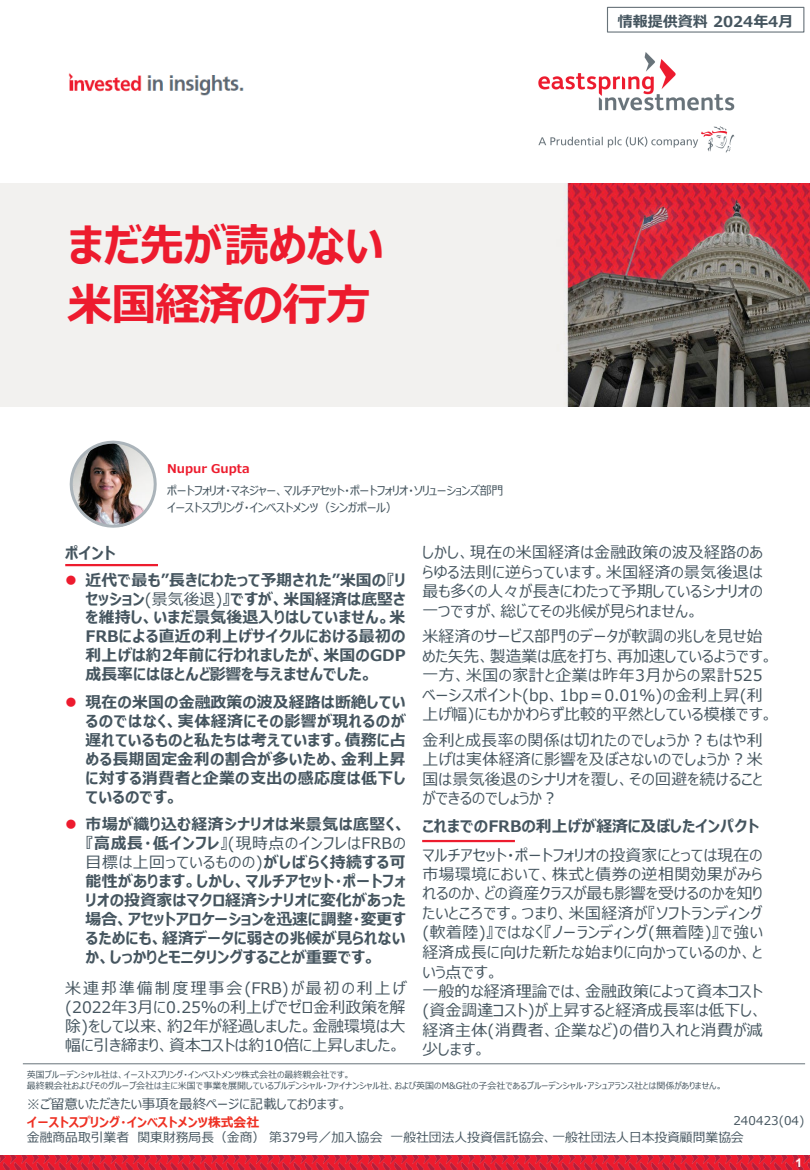
<style>
.page{position:relative;width:810px;height:1170px;background:#fff}
.page>*{position:absolute;margin:0;border:0;box-sizing:border-box;transform-origin:0 0}
.t1{font:700 45px "Meiryo UI";letter-spacing:-.03em;color:#ed1b2e}
.t2{font:15.9px/19.5px "Meiryo UI";letter-spacing:.01em;color:#45555f;text-align:justify}
.t3{font:700 15.9px/18.9px "Meiryo UI";color:#45555f;text-align:justify}
.t4{font:700 15px "Meiryo UI";color:#45555f}
.t5{font:13.5px "Meiryo UI";color:#45555f}
.t6{font:12.75px "Meiryo UI";color:#45555f}
.t7{font:700 12.75px "Meiryo UI";color:#ee3124}
.t8{font:12px "Meiryo UI";letter-spacing:-.025em;color:#45555f}
.t9{font:12px "Meiryo UI";letter-spacing:.005em;color:#45555f}
.t10{font:700 12px "Meiryo UI";letter-spacing:.005em;color:#ed1b2d}
.t11{font:700 12px "Arial";color:#fff}
.t12{font:9px/10.8px "Meiryo UI";color:#45555f}
.s1{color:#ed1b2e}
.s2{font-weight:400}
</style>
<div class="page">
<img style="left:0;top:1155px;width:810px;height:15px">
<hr style="left:23px;top:1063px;width:782px;height:1px;background:#68737a">
<img style="left:68px;top:73px;width:176px;height:23px">
<img style="left:538px;top:52px;width:197px;height:101px">
<div style="left:607px;top:7px;width:197px;height:26px;border:1px solid #68737a"></div>
<img style="left:0;top:184px;width:810px;height:222px">
<img style="left:69px;top:440px;width:88px;height:88px">
<hr style="left:65px;top:564px;width:93px;height:2px;background:#ed1c2e">
<hr style="left:422px;top:840px;width:93px;height:2px;background:#ed1c2e">
<p class="t1" style="left:68px;top:214px;width:318px">まだ先が読めない</p>
<p class="t1" style="left:68px;top:273px;width:305px">米国経済の行方</p>
<p class="t10" style="left:167px;top:461px;width:84px">Nupur Gupta</p>
<p class="t8" style="left:167px;top:482px;width:338px">ポートフォリオ・マネジャー、マルチアセット・ポートフォリオ・ソリューションズ部門</p>
<p class="t8" style="left:167px;top:499px;width:232px">イーストスプリング・インベストメンツ（シンガポール）</p>
<p class="t4" style="left:618px;top:11px;width:177px">情報提供資料 2024年4月</p>
<p class="t3" style="left:65px;top:545px;width:52px">ポイント</p>
<p class="t3" style="left:86px;top:571px;width:322px;text-indent:-20px"><span class="s1">●</span> 近代で最も”長きにわたって予期された”米国の『リセッション<span class="s2">(景気後退)</span>』ですが、米国経済は底堅さを維持し、いまだ景気後退入りはしていません。米FRBによる直近の利上げサイクルにおける最初の利上げは約2年前に行われましたが、米国のGDP成長率にはほとんど影響を与えませんでした。</p>
<p class="t3" style="left:86px;top:694px;width:322px;text-indent:-20px"><span class="s1">●</span> 現在の米国の金融政策の波及経路は断絶しているのではなく、実体経済にその影響が現れるのが遅れているものと私たちは考えています。債務に占める長期固定金利の割合が多いため、金利上昇に対する消費者と企業の支出の感応度は低下しているのです。</p>
<p class="t3" style="left:86px;top:816px;width:322px;text-indent:-20px"><span class="s1">●</span> 市場が織り込む経済シナリオは米景気は底堅く、『高成長・低インフレ<span class="s2">』(現時点のインフレはFRBの目標は上回っているものの)</span>がしばらく持続する可能性があります。しかし、マルチアセット・ポートフォリオの投資家はマクロ経済シナリオに変化があった場合、アセットアロケーションを迅速に調整・変更するためにも、経済データに弱さの兆候が見られないか、しっかりとモニタリングすることが重要です。</p>
<p class="t2" style="left:65px;top:980px;width:342px;line-height:18.9px">米連邦準備制度理事会(FRB)が最初の利上げ(2022年3月に0.25％の利上げでゼロ金利政策を解除)をして以来、約2年が経過しました。金融環境は大幅に引き締まり、資本コストは約10倍に上昇しました。</p>
<p class="t2" style="left:422px;top:543px;width:342px">しかし、現在の米国経済は金融政策の波及経路のあらゆる法則に逆らっています。米国経済の景気後退は最も多くの人々が長きにわたって予期しているシナリオの一つですが、総じてその兆候が見られません。</p>
<p class="t2" style="left:422px;top:627px;width:352px;text-align:left">米経済のサービス部門のデータが軟調の兆しを見せ始めた矢先、製造業は底を打ち、再加速しているようです。一方、米国の家計と企業は昨年3月からの累計525ベーシスポイント(bp、1bp＝0.01％)の金利上昇(利上げ幅)にもかかわらず比較的平然としている模様です。</p>
<p class="t2" style="left:422px;top:731px;width:342px">金利と成長率の関係は切れたのでしょうか？もはや利上げは実体経済に影響を及ぼさないのでしょうか？米国は景気後退のシナリオを覆し、その回避を続けることができるのでしょうか？</p>
<p class="t3" style="left:422px;top:817px;width:338px">これまでのFRBの利上げが経済に及ぼしたインパクト</p>
<p class="t2" style="left:422px;top:846px;width:342px">マルチアセット・ポートフォリオの投資家にとっては現在の市場環境において、株式と債券の逆相関効果がみられるのか、どの資産クラスが最も影響を受けるのかを知りたいところです。つまり、米国経済が『ソフトランディング(軟着陸)』ではなく『ノーランディング(無着陸)』で強い経済成長に向けた新たな始まりに向かっているのか、という点です。</p>
<p class="t2" style="left:422px;top:982px;width:342px">一般的な経済理論では、金融政策によって資本コスト(資金調達コスト)が上昇すると経済成長率は低下し、経済主体(消費者、企業など)の借り入れと消費が減少します。</p>
<p class="t12" style="left:27px;top:1070px;width:697px">英国プルーデンシャル社は、イーストスプリング・インベストメンツ株式会社の最終親会社です。<br>最終親会社およびそのグループ会社は主に米国で事業を展開しているプルデンシャル・ファイナンシャル社、および英国のM&amp;G社の子会社であるプルーデンシャル・アシュアランス社とは関係がありません。</p>
<p class="t5" style="left:27px;top:1095px;width:322px">※ご留意いただきたい事項を最終ページに記載しております。</p>
<p class="t9" style="left:733px;top:1112px;width:73px">240423(04)</p>
<p class="t7" style="left:27px;top:1114px;width:234px">イーストスプリング・インベストメンツ株式会社</p>
<p class="t6" style="left:27px;top:1129px;width:718px">金融商品取引業者 関東財務局長（金商）第379号／加入協会 一般社団法人投資信託協会、一般社団法人日本投資顧問業協会</p>
<p class="t11" style="left:796px;top:1155px;width:8px">1</p>
</div>
